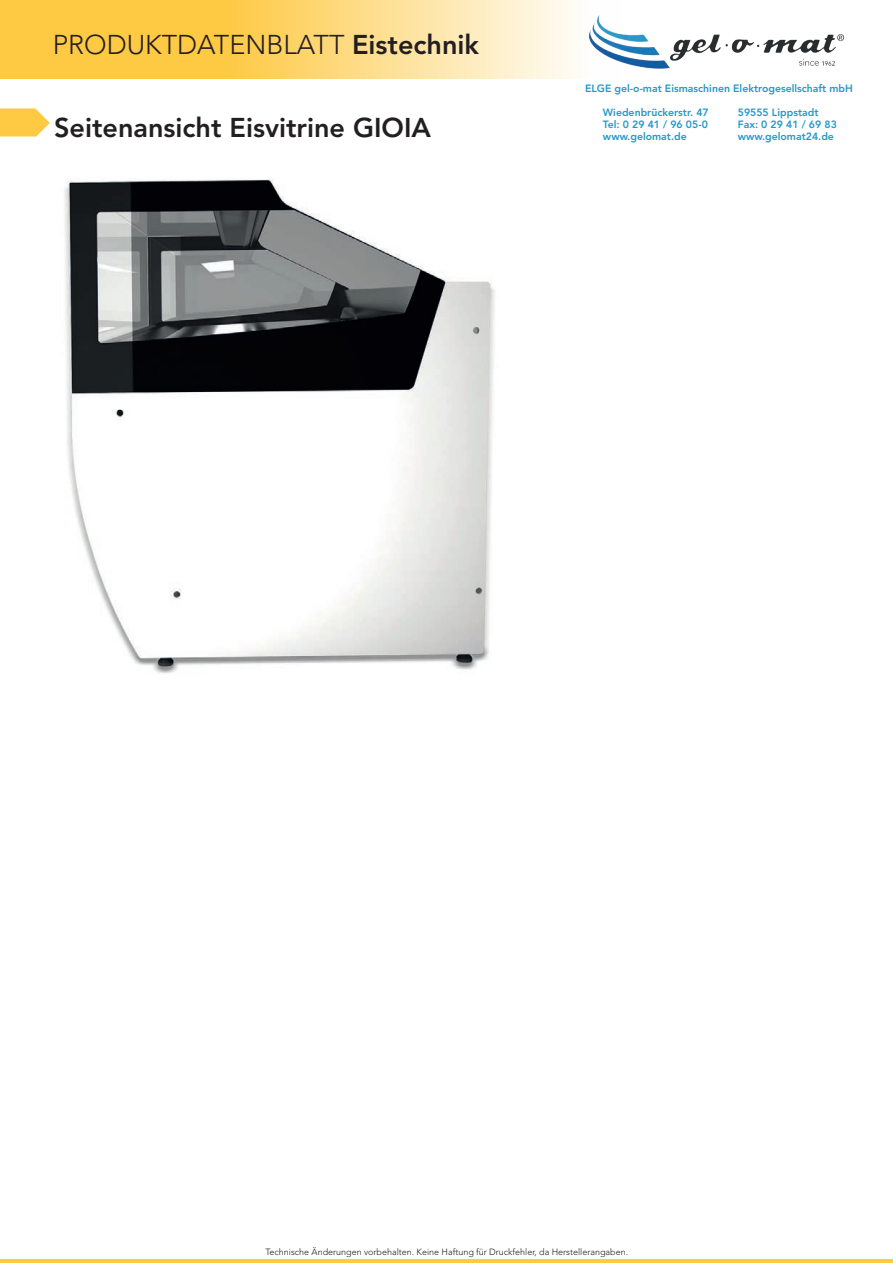
<style>
.page{position:relative;width:893px;height:1263px;background:#fff}
.page>*{position:absolute;margin:0;border:0;box-sizing:border-box;transform-origin:0 0}
.t1{font:800 27px "Avenir LT Std";color:#231f20}
.t2{font:300 27px "Avenir LT Std";color:#231f20}
.t3{font:800 10.5px/12px "Avenir LT Std";color:#2299c9}
.t4{font:300 9px "Avenir LT Std";color:#231f20}
.s1{font-weight:800}
</style>
<div class="page">
<svg style="left:0;top:0;width:576px;height:79px;background:#fed879"></svg>
<hr style="left:0;top:1259px;width:893px;height:4px;background:#fec943">
<img style="left:589px;top:15px;width:256px;height:54px">
<svg style="left:0;top:108px;width:50px;height:28px"></svg>
<img style="left:64px;top:179px;width:431px;height:495px">
<h1 class="t2" style="left:53px;top:29px;width:428px">PRODUKTDATENBLATT <span class="s1">Eistechnik</span></h1>
<h1 class="t1" style="left:54px;top:111px;width:379px">Seitenansicht Eisvitrine GIOIA</h1>
<p class="t3" style="left:585px;top:83px;width:269px">ELGE gel-o-mat Eismaschinen Elektrogesellschaft mbH</p>
<p class="t3" style="left:738px;top:107px;width:101px">59555 Lippstadt<br>Fax: 0 29 41 / 69 83 www.gelomat24.de</p>
<p class="t3" style="left:603px;top:107px;width:107px">Wiedenbrückerstr. 47<br>Tel: 0 29 41 / 96 05-0</p>
<p class="t3" style="left:603px;top:131px;width:85px">www.gelomat.de</p>
<p class="t4" style="left:265px;top:1246px;width:364px">Technische Änderungen vorbehalten. Keine Haftung für Druckfehler, da Herstellerangaben.</p>
</div>
